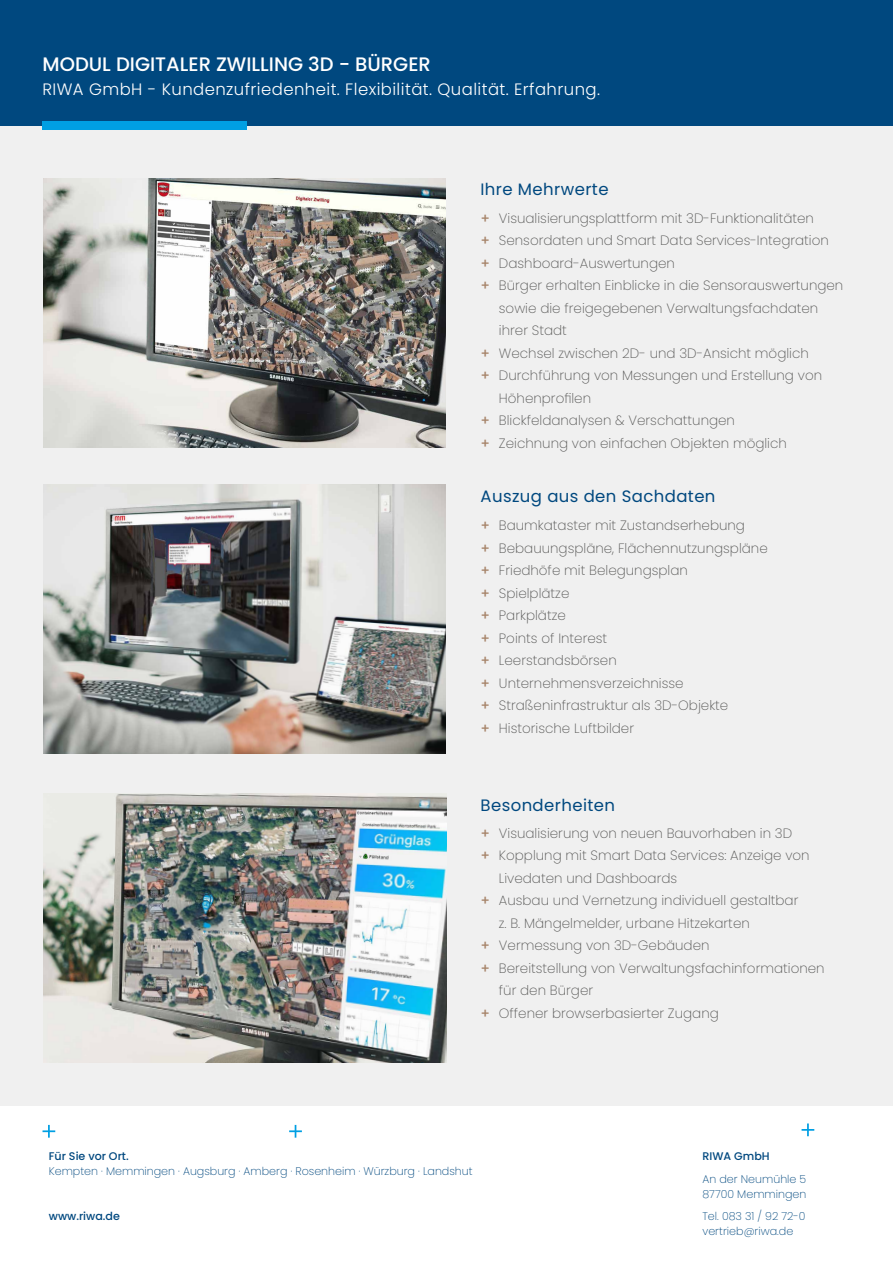
<style>
.page{position:relative;width:893px;height:1263px;background:#fff}
.page>*{position:absolute;margin:0;border:0;box-sizing:border-box;transform-origin:0 0}
.t1{font:500 19.5px "Poppins";color:#fff}
.t2{font:300 16.5px "Poppins";letter-spacing:.025em;color:#fff}
.t3{font:16.5px "Poppins";letter-spacing:.025em;color:#00487f}
.t4{font:200 13.5px/22.5px "Poppins";color:#575756}
.t5{font:200 11.1px/15px "Poppins";color:#00487f}
.t6{font:500 11.1px "Poppins";color:#00487f}
.s1{font-weight:500;color:#a68368}
</style>
<div class="page">
<div style="left:0;top:125px;width:893px;height:981px;background:#f0f0f0"></div>
<div style="left:0;top:0;width:893px;height:125px;background:#00487f"></div>
<div style="left:43px;top:121px;width:204px;height:8px;background:#009fe3"></div>
<svg style="left:43px;top:1125px;width:12px;height:13px"></svg>
<svg style="left:289px;top:1125px;width:13px;height:13px"></svg>
<svg style="left:801px;top:1123px;width:13px;height:13px"></svg>
<img style="left:43px;top:179px;width:403px;height:269px">
<img style="left:44px;top:793px;width:402px;height:269px">
<img style="left:43px;top:484px;width:403px;height:269px">
<h1 class="t1" style="left:43px;top:53px;width:390px">MODUL DIGITALER ZWILLING 3D - BÜRGER</h1>
<p class="t2" style="left:43px;top:80px;width:559px">RIWA GmbH - Kundenzufriedenheit. Flexibilität. Qualität. Erfahrung.</p>
<p class="t3" style="left:480px;top:179px;width:130px">Ihre Mehrwerte</p>
<p class="t4" style="left:480px;top:207px;width:335px"><span class="s1">+</span> Visualisierungsplattform mit 3D-Funktionalitäten</p>
<p class="t4" style="left:480px;top:229px;width:350px"><span class="s1">+</span> Sensordaten und Smart Data Services-Integration</p>
<p class="t4" style="left:480px;top:252px;width:196px"><span class="s1">+</span> Dashboard-Auswertungen</p>
<p class="t4" style="left:480px;top:274px;width:364px"><span class="s1">+</span> Bürger erhalten Einblicke in die Sensorauswertungen</p>
<p class="t4" style="left:499px;top:297px;width:321px">sowie die freigegebenen Verwaltungsfachdaten</p>
<p class="t4" style="left:499px;top:319px;width:69px">ihrer Stadt</p>
<p class="t4" style="left:480px;top:342px;width:330px"><span class="s1">+</span> Wechsel zwischen 2D- und 3D-Ansicht möglich</p>
<p class="t4" style="left:480px;top:364px;width:343px"><span class="s1">+</span> Durchführung von Messungen und Erstellung von</p>
<p class="t4" style="left:499px;top:387px;width:94px">Höhenprofilen</p>
<p class="t4" style="left:480px;top:409px;width:256px"><span class="s1">+</span> Blickfeldanalysen &amp; Verschattungen</p>
<p class="t4" style="left:480px;top:432px;width:308px"><span class="s1">+</span> Zeichnung von einfachen Objekten möglich</p>
<p class="t3" style="left:480px;top:486px;width:237px">Auszug aus den Sachdaten</p>
<p class="t4" style="left:480px;top:514px;width:289px"><span class="s1">+</span> Baumkataster mit Zustandserhebung<br><span class="s1">+</span> Bebauungspläne, Flächennutzungspläne <span class="s1">+</span> Friedhöfe mit Belegungsplan<br><span class="s1">+</span> Spielplätze<br><span class="s1">+</span> Parkplätze<br><span class="s1">+</span> Points of Interest<br><span class="s1">+</span> Leerstandsbörsen<br><span class="s1">+</span> Unternehmensverzeichnisse<br><span class="s1">+</span> Straßeninfrastruktur als 3D-Objekte<br><span class="s1">+</span> Historische Luftbilder</p>
<p class="t3" style="left:480px;top:795px;width:136px">Besonderheiten</p>
<p class="t4" style="left:480px;top:822px;width:313px"><span class="s1">+</span> Visualisierung von neuen Bauvorhaben in 3D</p>
<p class="t4" style="left:480px;top:844px;width:331px"><span class="s1">+</span> Kopplung mit Smart Data Services: Anzeige von</p>
<p class="t4" style="left:499px;top:867px;width:180px">Livedaten und Dashboards</p>
<p class="t4" style="left:480px;top:889px;width:319px"><span class="s1">+</span> Ausbau und Vernetzung individuell gestaltbar</p>
<p class="t4" style="left:499px;top:912px;width:252px">z. B. Mängelmelder, urbane Hitzekarten</p>
<p class="t4" style="left:480px;top:934px;width:230px"><span class="s1">+</span> Vermessung von 3D-Gebäuden</p>
<p class="t4" style="left:480px;top:957px;width:346px"><span class="s1">+</span> Bereitstellung von Verwaltungsfachinformationen</p>
<p class="t4" style="left:499px;top:979px;width:96px">für den Bürger</p>
<p class="t4" style="left:480px;top:1002px;width:240px"><span class="s1">+</span> Offener browserbasierter Zugang</p>
<p class="t6" style="left:49px;top:1150px;width:81px">Für Sie vor Ort.</p>
<p class="t5" style="left:49px;top:1164px;width:425px">Kempten · Memmingen · Augsburg · Amberg · Rosenheim · Würzburg · Landshut</p>
<p class="t6" style="left:49px;top:1210px;width:73px">www.riwa.de</p>
<p class="t6" style="left:702px;top:1150px;width:69px">RIWA GmbH</p>
<p class="t5" style="left:702px;top:1171px;width:105px">An der Neumühle 5<br>87700 Memmingen</p>
<p class="t5" style="left:702px;top:1209px;width:105px">Tel. 083 31 / 92 72-0 vertrieb@riwa.de</p>
</div>
